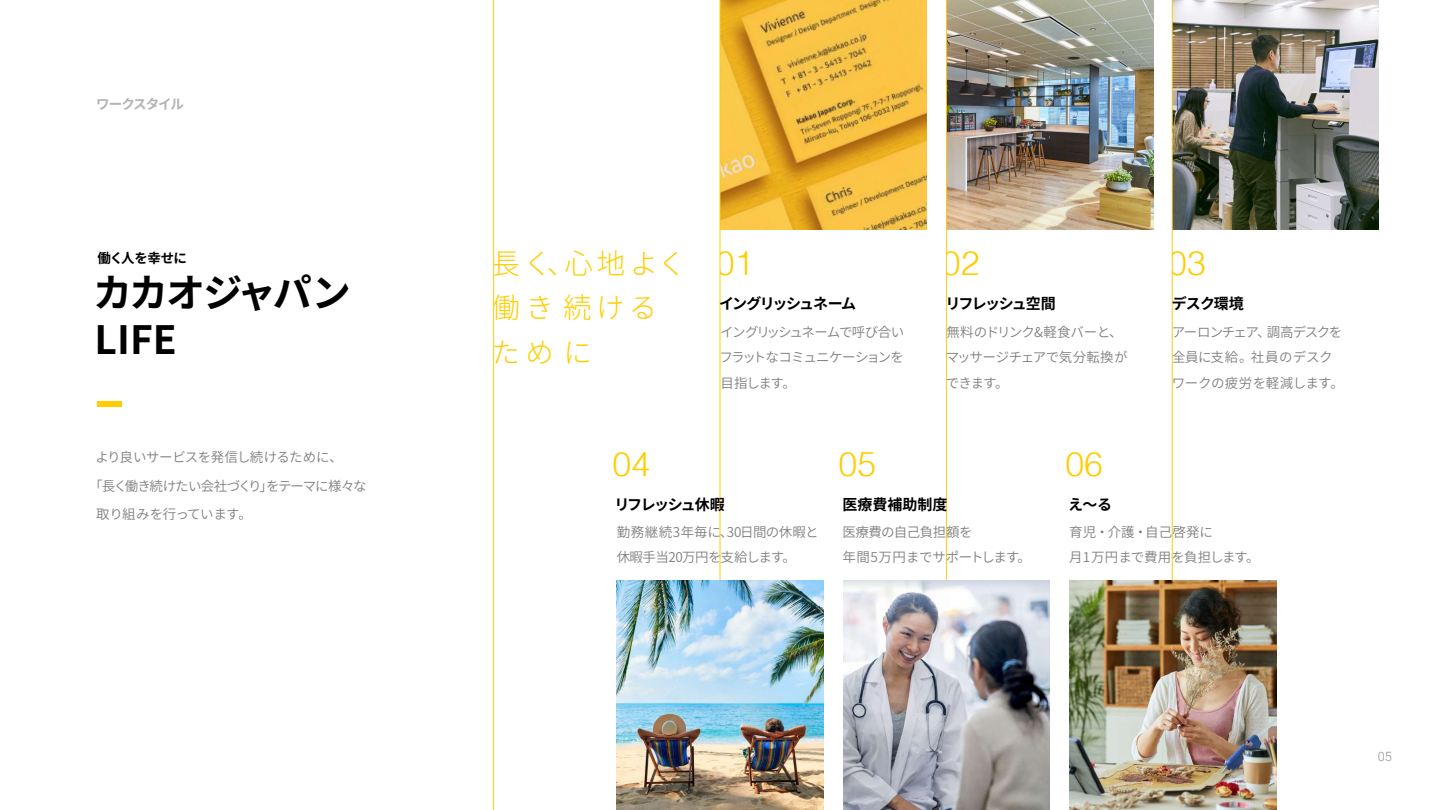
<style>
.page{position:relative;width:1440px;height:810px;background:#fff}
.page>*{position:absolute;margin:0;border:0;box-sizing:border-box;transform-origin:0 0}
.t1{font:700 39px/46.5px "Noto Sans CJ Kjp";letter-spacing:-.04em;color:#000}
.t2{font:300 33.83px "Helvetica";color:#ffcd00}
.t3{font:300 28.5px/44.2px "Noto Sans CJ Kjp";letter-spacing:.16em;color:#ffcd00}
.t4{font:700 15px "Noto Sans CJ Kjp";letter-spacing:-.08em;color:#000}
.t5{font:700 15px "Noto Sans CJ Kjp";color:#000}
.t6{font:600 13.5px/25.5px "Noto Sans CJ Kjp";letter-spacing:-.045em;color:#808080}
.t7{font:600 13.5px/25.5px "Noto Sans CJ Kjp";color:#808080}
.t8{font:600 13.5px "Noto Sans CJ Kjp";letter-spacing:-.075em;color:#808080}
.t9{font:600 13.5px "Noto Sans CJ Kjp";letter-spacing:-.025em;color:#808080}
.t10{font:700 13.5px "Noto Sans CJ Kjp";letter-spacing:-.075em;color:#b3b3b3}
.t11{font:700 13.5px "Noto Sans CJ Kjp";letter-spacing:-.04em;color:#000}
.t12{font:300 12.75px "Roboto";color:#8c8c8c}
</style>
<div class="page">
<img style="left:721px;top:0;width:206px;height:229px">
<img style="left:947px;top:0;width:206px;height:229px">
<img style="left:1173px;top:0;width:206px;height:229px">
<hr style="left:946px;top:0;width:1px;height:810px;background:#ffcd00">
<hr style="left:1172px;top:0;width:1px;height:810px;background:#ffcd00">
<hr style="left:720px;top:0;width:1px;height:810px;background:#ffcd00">
<hr style="left:493px;top:0;width:1px;height:810px;background:#ffcd00">
<img style="left:617px;top:581px;width:206px;height:229px">
<img style="left:843px;top:581px;width:207px;height:229px">
<img style="left:1069px;top:581px;width:207px;height:229px">
<div style="left:98px;top:401px;width:24px;height:6px;background:#ffcd00"></div>
<p class="t10" style="left:96px;top:96px;width:90px">ワークスタイル</p>
<p class="t11" style="left:98px;top:250px;width:91px">働く人を幸せに</p>
<h1 class="t1" style="left:93px;top:270px;width:259px">カカオジャパン<br>LIFE</h1>
<p class="t6" style="left:96px;top:445px;width:249px">より良いサービスを発信し続けるために、</p>
<p class="t8" style="left:89px;top:478px;width:279px">「長く働き続けたい会社づくり」をテーマに様々な</p>
<p class="t9" style="left:96px;top:507px;width:157px">取り組みを行っています。</p>
<h3 class="t3" style="left:491px;top:242px;width:196px">長く、心地よく働き続けるために</h3>
<h2 class="t2" style="left:716px;top:235px;width:39px">01</h2>
<h2 class="t2" style="left:942px;top:235px;width:39px">02</h2>
<h2 class="t2" style="left:1168px;top:235px;width:39px">03</h2>
<p class="t4" style="left:719px;top:295px;width:139px">イングリッシュネーム</p>
<p class="t6" style="left:720px;top:319px;width:186px;text-align:justify">イングリッシュネームで呼び合いフラットなコミュニケーションを目指します。</p>
<p class="t4" style="left:946px;top:295px;width:112px">リフレッシュ空間</p>
<p class="t6" style="left:946px;top:319px;width:183px">無料のドリンク&amp;軽食バーと、マッサージチェアで気分転換ができます。</p>
<p class="t4" style="left:1172px;top:295px;width:74px">デスク環境</p>
<p class="t6" style="left:1172px;top:319px;width:174px">アーロンチェア、調高デスクを全員に支給。社員のデスクワークの疲労を軽減します。</p>
<h2 class="t2" style="left:613px;top:435px;width:39px">04</h2>
<h2 class="t2" style="left:839px;top:435px;width:39px">05</h2>
<h2 class="t2" style="left:1066px;top:435px;width:39px">06</h2>
<p class="t4" style="left:614px;top:496px;width:112px">リフレッシュ休暇</p>
<p class="t6" style="left:617px;top:519px;width:204px">勤務継続3年毎に、30日間の休暇と休暇手当20万円を支給します。</p>
<p class="t5" style="left:843px;top:496px;width:106px">医療費補助制度</p>
<p class="t6" style="left:843px;top:519px;width:190px">医療費の自己負担額を<br>年間5万円までサポートします。</p>
<p class="t4" style="left:1068px;top:496px;width:46px">え～る</p>
<p class="t7" style="left:1069px;top:519px;width:192px">育児・介護・自己啓発に<br>月1万円まで費用を負担します。</p>
<p class="t12" style="left:1378px;top:748px;width:16px">05</p>
</div>
